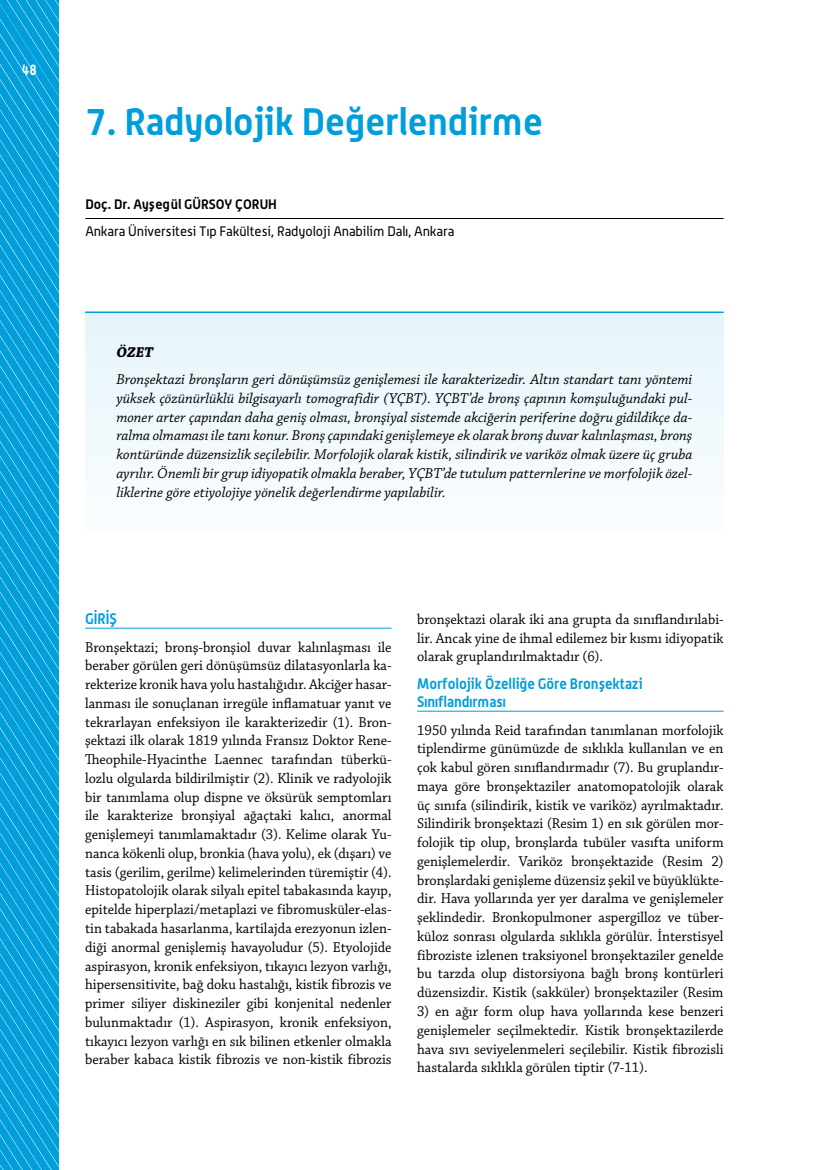
<style>
.page{position:relative;width:830px;height:1170px;background:#fff}
.page>*{position:absolute;margin:0;border:0;box-sizing:border-box;transform-origin:0 0}
.t1{font:700 37.5px "Alwyn OT";color:#009edb}
.t2{font:15px/18.8px "Chaparral Pro";color:#000;text-align:justify;scale:.95 1}
.t3{font:italic 15px/18.8px "Chaparral Pro";color:#000;text-align:justify}
.t4{font:700 15px/18.8px "Alwyn OT";color:#009edb;scale:.95 1}
.t5{font:italic 700 15px "Chaparral Pro";color:#000}
.t6{font:700 15px "Alwyn OT";color:#fff;scale:.85 1}
.t7{font:13.5px "Alwyn";color:#000}
.t8{font:700 13.5px "Alwyn";color:#000}
</style>
<div class="page">
<svg style="left:0;top:0;width:59px;height:1169px;background:#0ea3dc"></svg>
<div style="left:85px;top:312px;width:638px;height:217px;background:#f0f9fc"></div>
<hr style="left:85px;top:218px;width:638px;height:1px;background:#000">
<hr style="left:85px;top:311px;width:638px;height:2px;background:#009edb">
<hr style="left:85px;top:627px;width:306px;height:1px;background:#009edb">
<hr style="left:417px;top:710px;width:306px;height:1px;background:#009edb">
<p class="t6" style="left:22px;top:61px;width:19px">48</p>
<h1 class="t1" style="left:85px;top:99px;width:459px">7. Radyolojik Değerlendirme</h1>
<p class="t8" style="left:85px;top:196px;width:193px">Doç. Dr. Ayşegül GÜRSOY ÇORUH</p>
<p class="t7" style="left:85px;top:223px;width:370px">Ankara Üniversitesi Tıp Fakültesi, Radyoloji Anabilim Dalı, Ankara</p>
<p class="t5" style="left:116px;top:343px;width:38px">ÖZET</p>
<p class="t3" style="left:116px;top:370px;width:577px">Bronşektazi bronşların geri dönüşümsüz genişlemesi ile karakterizedir. Altın standart tanı yöntemi yüksek çözünürlüklü bilgisayarlı tomografidir (YÇBT). YÇBT’de bronş çapının komşuluğundaki pul&shy;moner arter çapından daha geniş olması, bronşiyal sistemde akciğerin periferine doğru gidildikçe da&shy;ralma olmaması ile tanı konur. Bronş çapındaki genişlemeye ek olarak bronş duvar kalınlaşması, bronş kontüründe düzensizlik seçilebilir. Morfolojik olarak kistik, silindirik ve variköz olmak üzere üç gruba ayrılır. Önemli bir grup idiyopatik olmakla beraber, YÇBT’de tutulum patternlerine ve morfolojik özel&shy;liklerine göre etiyolojiye yönelik değerlendirme yapılabilir.</p>
<p class="t4" style="left:85px;top:609px;width:35px">GİRİŞ</p>
<p class="t2" style="left:85px;top:638px;width:324px">Bronşektazi; bronş-bronşiol duvar kalınlaşması ile beraber görülen geri dönüşümsüz dilatasyonlarla ka&shy;rekterize kronik hava yolu hastalığıdır. Akciğer hasar&shy;lanması ile sonuçlanan irregüle inflamatuar yanıt ve tekrarlayan enfeksiyon ile karakterizedir (1). Bron&shy;şektazi ilk olarak 1819 yılında Fransız Doktor Rene-Theophile-Hyacinthe Laennec tarafından tüberkü&shy;lozlu olgularda bildirilmiştir (2). Klinik ve radyolojik bir tanımlama olup dispne ve öksürük semptomları ile karakterize bronşiyal ağaçtaki kalıcı, anormal genişlemeyi tanımlamaktadır (3). Kelime olarak Yu&shy;nanca kökenli olup, bronkia (hava yolu), ek (dışarı) ve tasis (gerilim, gerilme) kelimelerinden türemiştir (4).<br>Histopatolojik olarak silyalı epitel tabakasında kayıp, epitelde hiperplazi/metaplazi ve fibromusküler-elas&shy;tin tabakada hasarlanma, kartilajda erezyonun izlen&shy;diği anormal genişlemiş havayoludur (5). Etyolojide aspirasyon, kronik enfeksiyon, tıkayıcı lezyon varlığı, hipersensitivite, bağ doku hastalığı, kistik fibrozis ve primer siliyer diskineziler gibi konjenital nedenler bulunmaktadır (1). Aspirasyon, kronik enfeksiyon, tıkayıcı lezyon varlığı en sık bilinen etkenler olmakla beraber kabaca kistik fibrozis ve non-kistik fibrozis</p>
<p class="t2" style="left:417px;top:610px;width:324px">bronşektazi olarak iki ana grupta da sınıflandırılabi&shy;lir. Ancak yine de ihmal edilemez bir kısmı idiyopatik olarak gruplandırılmaktadır (6).</p>
<p class="t4" style="left:417px;top:673px;width:239px">Morfolojik Özelliğe Göre Bronşektazi<br>Sınıflandırması</p>
<p class="t2" style="left:417px;top:721px;width:324px">1950 yılında Reid tarafından tanımlanan morfolojik tiplendirme günümüzde de sıklıkla kullanılan ve en çok kabul gören sınıflandırmadır (7). Bu gruplandır&shy;maya göre bronşektaziler anatomopatolojik olarak üç sınıfa (silindirik, kistik ve variköz) ayrılmaktadır.<br>Silindirik bronşektazi (Resim 1) en sık görülen mor&shy;folojik tip olup, bronşlarda tubüler vasıfta uniform genişlemelerdir. Variköz bronşektazide (Resim 2) bronşlardaki genişleme düzensiz şekil ve büyüklükte&shy;dir. Hava yollarında yer yer daralma ve genişlemeler şeklindedir. Bronkopulmoner aspergilloz ve tüber&shy;küloz sonrası olgularda sıklıkla görülür. İnterstisyel fibroziste izlenen traksiyonel bronşektaziler genelde bu tarzda olup distorsiyona bağlı bronş kontürleri düzensizdir. Kistik (sakküler) bronşektaziler (Resim</p>
<p class="t2" style="left:417px;top:1002px;width:324px">3) en ağır form olup hava yollarında kese benzeri genişlemeler seçilmektedir. Kistik bronşektazilerde hava sıvı seviyelenmeleri seçilebilir. Kistik fibrozisli hastalarda sıklıkla görülen tiptir (7-11).</p>
</div>
